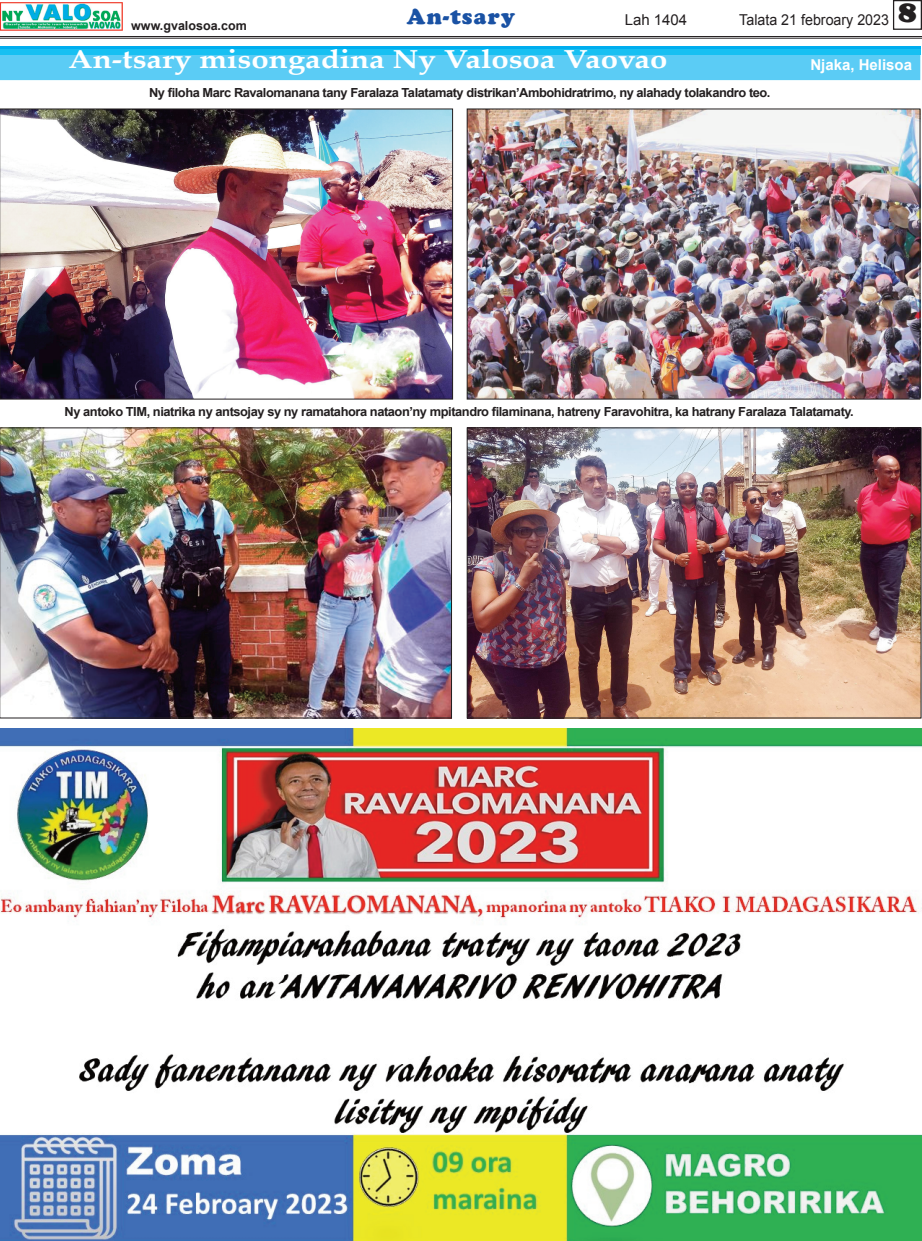
<style>
.page{position:relative;width:922px;height:1241px;background:#fff}
.page>*{position:absolute;margin:0;border:0;box-sizing:border-box;transform-origin:0 0}
.t1{font:700 26px "Palatino Linotype";letter-spacing:-.005em;color:#fff;scale:1.2 1}
.t2{font:900 22.5px "Cooper";letter-spacing:.05em;color:#1a52a4}
.t3{font:15px "Arial";color:#231f20;scale:.95 1}
.t4{font:700 15px "Arial";letter-spacing:-.005em;color:#fff}
.t5{font:15px "Arial";color:#231f20}
.t6{font:700 12.5px "Arial";letter-spacing:-.035em;color:#231f20}
.t7{font:700 12.5px "Arial";color:#231f20}
</style>
<div class="page">
<hr style="left:0;top:36px;width:921px;height:1px;background:#231f20">
<hr style="left:0;top:38px;width:921px;height:1px;background:#231f20">
<svg style="left:122px;top:2px;width:1px;height:29px"></svg>
<img style="left:1px;top:2px;width:121px;height:29px">
<div style="left:892px;top:0;width:29px;height:30px;border:1px solid #231f20"></div>
<div style="left:0;top:46px;width:919px;height:8px;background:#00aeef"></div>
<div style="left:0;top:49px;width:920px;height:31px;background:#5bccf5"></div>
<div style="left:0;top:49px;width:919px;height:5px;background:#17c0f2"></div>
<img style="left:2px;top:429px;width:447px;height:287px">
<div style="left:0;top:427px;width:451px;height:291px;border:1px solid #231f20"></div>
<img style="left:468px;top:111px;width:450px;height:286px">
<div style="left:466px;top:109px;width:454px;height:290px;border:1px solid #231f20"></div>
<img style="left:468px;top:429px;width:451px;height:287px">
<div style="left:466px;top:427px;width:455px;height:291px;border:1px solid #231f20"></div>
<img style="left:0;top:728px;width:921px;height:512px">
<img style="left:2px;top:111px;width:449px;height:286px">
<div style="left:0;top:109px;width:453px;height:290px;border:1px solid #231f20"></div>
<p class="t7" style="left:131px;top:19px;width:117px">www.gvalosoa.com</p>
<h2 class="t2" style="left:407px;top:3px;width:110px">An-tsary</h2>
<p class="t5" style="left:624px;top:11px;width:64px">Lah 1404</p>
<p class="t3" style="left:739px;top:12px;width:188px">Talata 21 febroary 2023 <sup>8</sup></p>
<h1 class="t1" style="left:69px;top:49px;width:500px">An-tsary misongadina Ny Valosoa Vaovao</h1>
<p class="t4" style="left:810px;top:57px;width:103px">Njaka, Helisoa</p>
<p class="t6" style="left:149px;top:85px;width:622px">Ny filoha Marc Ravalomanana tany Faralaza Talatamaty distrikan’Ambohidratrimo, ny alahady tolakandro teo.</p>
<p class="t6" style="left:64px;top:404px;width:790px">Ny antoko TIM, niatrika ny antsojay sy ny ramatahora nataon’ny mpitandro filaminana, hatreny Faravohitra, ka hatrany Faralaza Talatamaty.</p>
</div>
